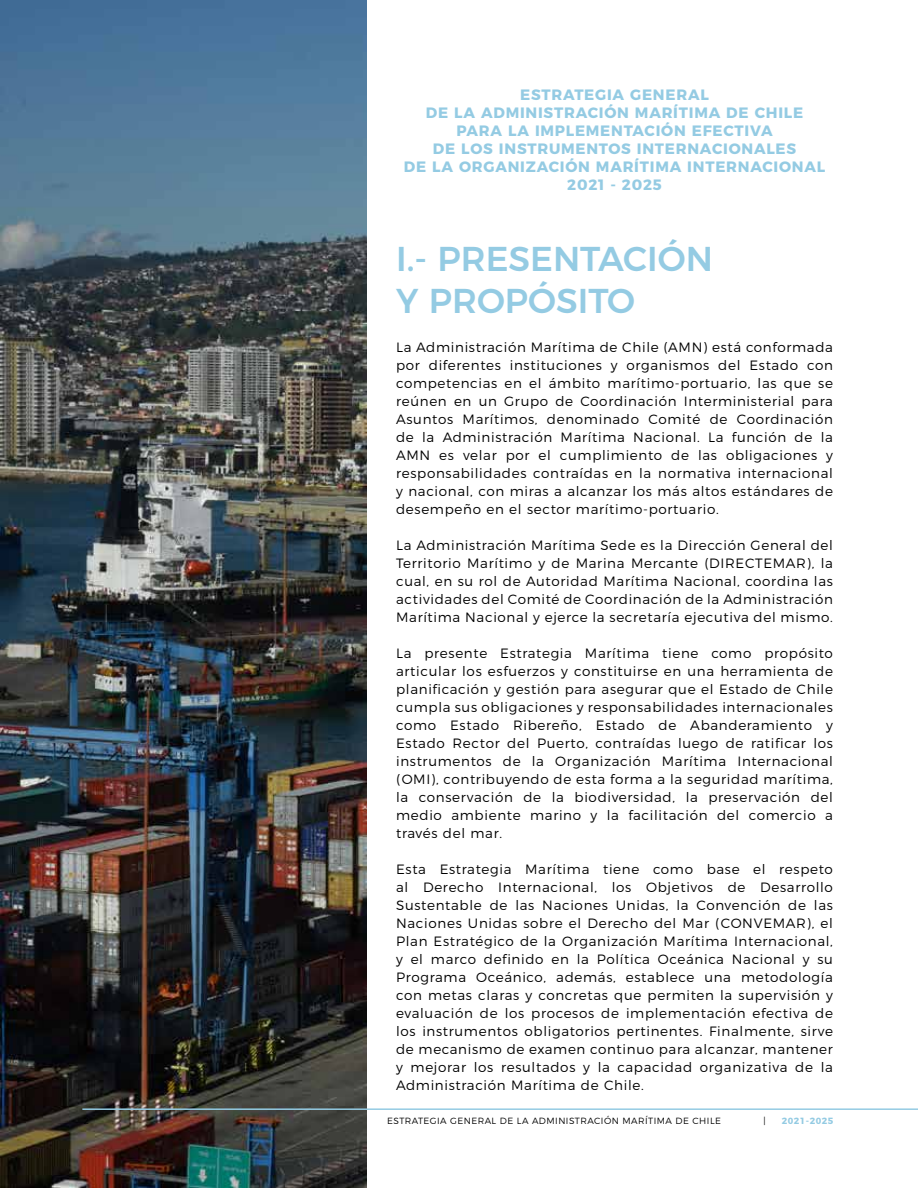
<style>
.page{position:relative;width:918px;height:1188px;background:#fff}
.page>*{position:absolute;margin:0;border:0;box-sizing:border-box;transform-origin:0 0}
.t1{font:500 34.5px/41.4px "Montserrat";color:#94cbe3}
.t2{font:700 15px/18px "Montserrat";letter-spacing:.05em;color:#94cbe3;text-align:center}
.t3{font:300 13.5px/18px "Montserrat";letter-spacing:.05em;color:#000;text-align:justify}
.t4{font:300 9px "Montserrat";letter-spacing:.05em;color:#000}
.t5{font:700 9px "Montserrat";letter-spacing:.05em;color:#94cbe3}
</style>
<div class="page">
<img style="left:0;top:0;width:366px;height:1187px">
<hr style="left:82px;top:1108px;width:836px;height:2px;background:#94cbe3">
<p class="t2" style="left:404px;top:84px;width:423px">ESTRATEGIA GENERAL<br>DE LA ADMINISTRACIÓN MARÍTIMA DE CHILE<br>PARA LA IMPLEMENTACIÓN EFECTIVA<br>DE LOS INSTRUMENTOS INTERNACIONALES<br>DE LA ORGANIZACIÓN MARÍTIMA INTERNACIONAL<br>2021 - 2025</p>
<h1 class="t1" style="left:396px;top:236px;width:318px">I.- PRESENTACIÓN<br>Y PROPÓSITO</h1>
<p class="t3" style="left:396px;top:337px;width:438px">La Administración Marítima de Chile (AMN) está conformada por diferentes instituciones y organismos del Estado con competencias en el ámbito marítimo-portuario, las que se reúnen en un Grupo de Coordinación Interministerial para Asuntos Marítimos, denominado Comité de Coordinación de la Administración Marítima Nacional. La función de la AMN es velar por el cumplimiento de las obligaciones y responsabilidades contraídas en la normativa internacional y nacional, con miras a alcanzar los más altos estándares de desempeño en el sector marítimo-portuario.</p>
<p class="t3" style="left:396px;top:535px;width:438px">La Administración Marítima Sede es la Dirección General del Territorio Marítimo y de Marina Mercante (DIRECTEMAR), la cual, en su rol de Autoridad Marítima Nacional, coordina las actividades del Comité de Coordinación de la Administración Marítima Nacional y ejerce la secretaría ejecutiva del mismo.</p>
<p class="t3" style="left:396px;top:643px;width:438px">La presente Estrategia Marítima tiene como propósito articular los esfuerzos y constituirse en una herramienta de planificación y gestión para asegurar que el Estado de Chile cumpla sus obligaciones y responsabilidades internacionales como Estado Ribereño, Estado de Abanderamiento y Estado Rector del Puerto, contraídas luego de ratificar los instrumentos de la Organización Marítima Internacional (OMI), contribuyendo de esta forma a la seguridad marítima, la conservación de la biodiversidad, la preservación del medio ambiente marino y la facilitación del comercio a través del mar.</p>
<p class="t3" style="left:396px;top:859px;width:438px">Esta Estrategia Marítima tiene como base el respeto al Derecho Internacional, los Objetivos de Desarrollo Sustentable de las Naciones Unidas, la Convención de las Naciones Unidas sobre el Derecho del Mar (CONVEMAR), el Plan Estratégico de la Organización Marítima Internacional, y el marco definido en la Política Oceánica Nacional y su Programa Oceánico, además, establece una metodología con metas claras y concretas que permiten la supervisión y evaluación de los procesos de implementación efectiva de los instrumentos obligatorios pertinentes. Finalmente, sirve de mecanismo de examen continuo para alcanzar, mantener y mejorar los resultados y la capacidad organizativa de la Administración Marítima de Chile.</p>
<p class="t4" style="left:83px;top:1114px;width:7px">2</p>
<p class="t4" style="left:387px;top:1114px;width:335px">ESTRATEGIA GENERAL DE LA ADMINISTRACIÓN MARÍTIMA DE CHILE</p>
<p class="t4" style="left:763px;top:1114px;width:4px">|</p>
<p class="t5" style="left:782px;top:1114px;width:53px">2021-2025</p>
</div>
